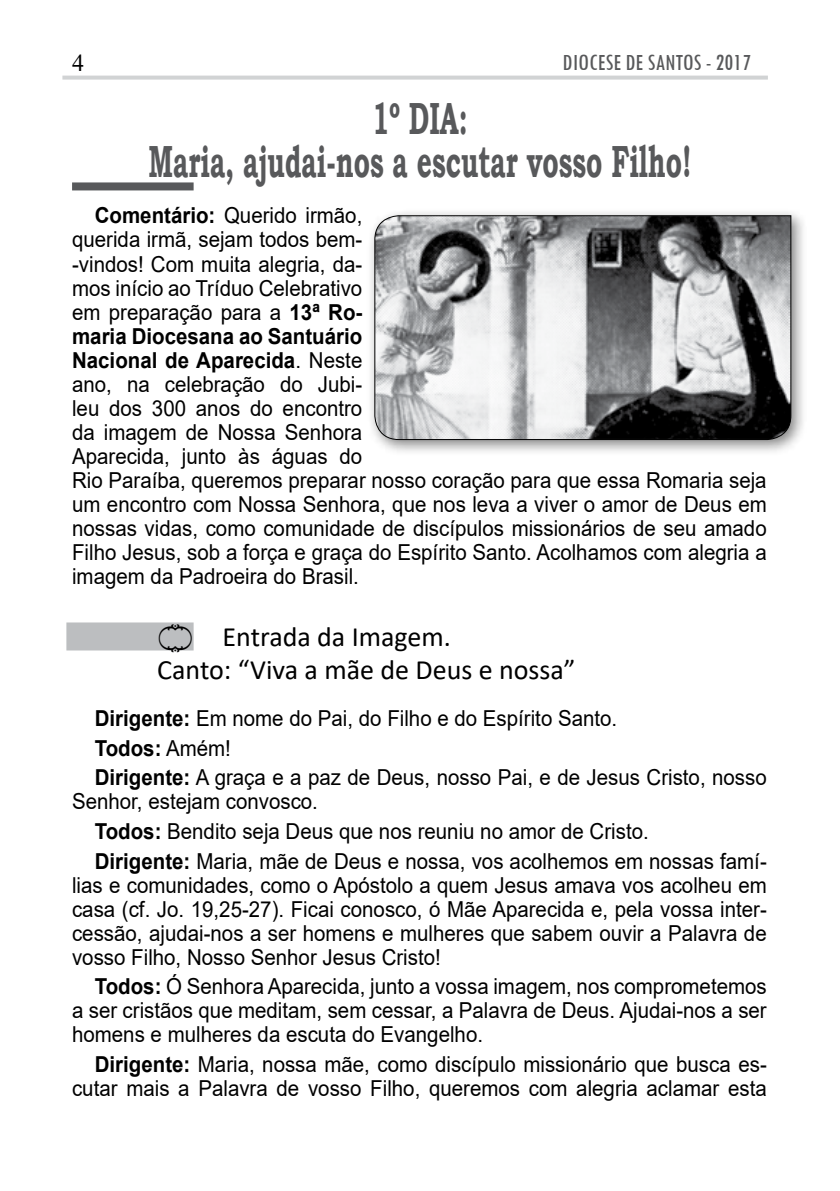
<style>
.page{position:relative;width:840px;height:1191px;background:#fff}
.page>*{position:absolute;margin:0;border:0;box-sizing:border-box;transform-origin:0 0}
.t1{font:700 45px/43.2px "Bookman Old Style";color:#58595b;text-align:center;scale:.58 1}
.t2{font:28px/33.6px "Calibri";color:#000}
.t3{font:condensed 24px "Tw Cen";color:#58595b}
.t4{font:24px "Times New Roman";color:#000}
.t5{font:22px/24px "Arial";color:#000;scale:.93 1}
.s1{font-weight:700}
</style>
<div class="page">
<svg style="left:62px;top:76px;width:705px;height:4px;background:#d5d7d8"></svg>
<div style="left:72px;top:182px;width:121px;height:8px;background:#58595b"></div>
<div style="left:66px;top:622px;width:127px;height:28px;background:#bcbec0"></div>
<div style="left:366px;top:207px;width:440px;height:249px;background:#000;opacity:.48"></div>
<svg style="left:374px;top:215px;width:416px;height:225px"></svg>
<p class="t4" style="left:72px;top:46px;width:13px">4</p>
<p class="t3" style="left:562px;top:48px;width:189px">DIOCESE DE SANTOS - 2017</p>
<h1 class="t1" style="left:148px;top:96px;width:937px">1º DIA:<br>Maria, ajudai-nos a escutar vosso Filho!</h1>
<p class="t5" style="left:72px;top:204px;width:748px;text-indent:23px"><span class="s1">Comentário:</span> Querido irmão,<br>querida irmã, sejam todos bem-<br>-vindos! Com muita alegria, da-<br>mos início ao Tríduo Celebrativo<br>em preparação para a <span class="s1">13ª Ro-<br>maria Diocesana ao Santuário<br>Nacional de Aparecida</span>. Neste<br>ano, na celebração do Jubi-<br>leu dos 300 anos do encontro<br>da imagem de Nossa Senhora<br>Aparecida, junto às águas do<br>Rio Paraíba, queremos preparar nosso coração para que essa Romaria seja um encontro com Nossa Senhora, que nos leva a viver o amor de Deus em nossas vidas, como comunidade de discípulos missionários de seu amado Filho Jesus, sob a força e graça do Espírito Santo. Acolhamos com alegria a imagem da Padroeira do Brasil.</p>
<p class="t2" style="left:157px;top:619px;width:419px">۝ Entrada da Imagem.<br>Canto: “Viva a mãe de Deus e nossa”</p>
<p class="t5" style="left:95px;top:703px;width:723px;line-height:29.6px"><span class="s1">Dirigente:</span> Em nome do Pai, do Filho e do Espírito Santo.<br><span class="s1">Todos:</span> Amém!<br><span class="s1">Dirigente:</span> A graça e a paz de Deus, nosso Pai, e de Jesus Cristo, nosso</p>
<p class="t5" style="left:95px;top:786px;width:723px;line-height:29.6px;text-indent:-23px">Senhor, estejam convosco.<br><span class="s1">Todos:</span> Bendito seja Deus que nos reuniu no amor de Cristo.<br><span class="s1">Dirigente:</span> Maria, mãe de Deus e nossa, vos acolhemos em nossas famí-</p>
<p class="t5" style="left:72px;top:872px;width:748px;text-align:justify">lias e comunidades, como o Apóstolo a quem Jesus amava vos acolheu em casa (cf. Jo. 19,25-27). Ficai conosco, ó Mãe Aparecida e, pela vossa inter&shy;cessão, ajudai-nos a ser homens e mulheres que sabem ouvir a Palavra de vosso Filho, Nosso Senhor Jesus Cristo!</p>
<p class="t5" style="left:72px;top:974px;width:748px;text-align:justify;text-indent:23px"><span class="s1">Todos:</span> Ó Senhora Aparecida, junto a vossa imagem, nos comprometemos a ser cristãos que meditam, sem cessar, a Palavra de Deus. Ajudai-nos a ser homens e mulheres da escuta do Evangelho.</p>
<p class="t5" style="left:72px;top:1052px;width:748px;text-align:right"><span class="s1">Dirigente:</span> Maria, nossa mãe, como discípulo missionário que busca es&shy;cutar mais a Palavra de vosso Filho, queremos com alegria aclamar esta</p>
</div>
